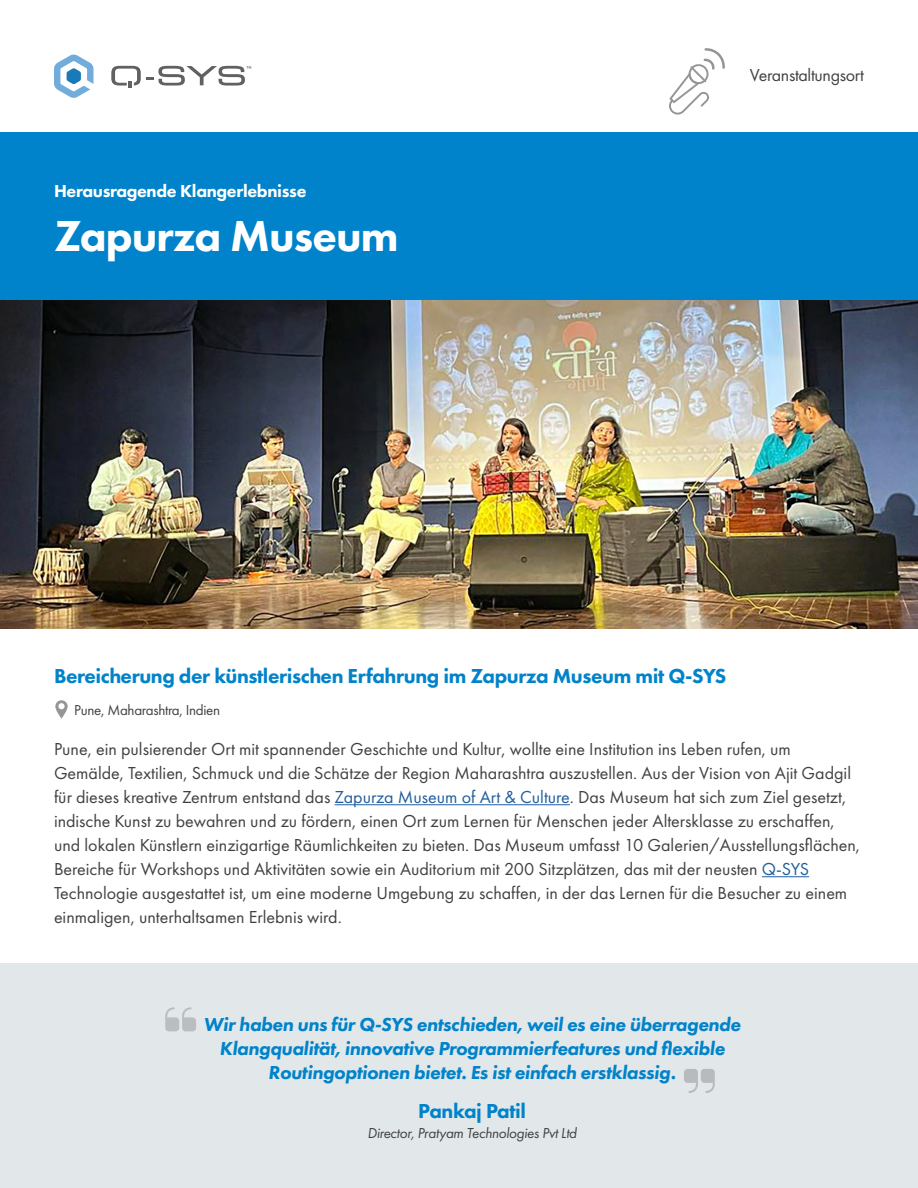
<style>
.page{position:relative;width:918px;height:1188px;background:#fff}
.page>*{position:absolute;margin:0;border:0;box-sizing:border-box;transform-origin:0 0}
.t1{font:800 45px "Futura PT";letter-spacing:-.02em;color:#fff}
.t2{font:800 21px "Futura PT";letter-spacing:-.02em;color:#0083ca}
.t3{font:italic 800 19.5px/24px "Futura PT";letter-spacing:-.02em;color:#0083ca;text-align:center}
.t4{font:18px/24px "Futura PT";color:#414141}
.t5{font:800 18px "Futura PT";letter-spacing:-.02em;color:#fff}
.t6{font:18px "Futura PT";letter-spacing:-.02em;color:#424242}
.t7{font:italic 15px "Futura PT";letter-spacing:-.02em;color:#424242}
.t8{font:15px "Futura PT";letter-spacing:-.02em;color:#424242}
.s1{color:#215e9e}
</style>
<div class="page">
<img style="left:0;top:300px;width:918px;height:329px">
<div style="left:0;top:132px;width:918px;height:168px;background:#0083ca"></div>
<div style="left:0;top:963px;width:918px;height:225px;background:#e2e7ea"></div>
<svg style="left:165px;top:1007px;width:31px;height:24px"></svg>
<svg style="left:684px;top:1069px;width:31px;height:24px"></svg>
<hr style="left:335px;top:804px;width:235px;height:1px;background:#215e9e">
<hr style="left:762px;top:876px;width:47px;height:1px;background:#215e9e">
<svg style="left:55px;top:700px;width:13px;height:19px"></svg>
<div style="left:58px;top:703px;width:7px;height:6px;background:#fff;border-radius:50%"></div>
<svg style="left:669px;top:48px;width:56px;height:67px"></svg>
<svg style="left:54px;top:54px;width:40px;height:44px"></svg>
<svg style="left:111px;top:66px;width:140px;height:22px"></svg>
<p class="t5" style="left:54px;top:179px;width:254px">Herausragende Klangerlebnisse</p>
<h1 class="t1" style="left:54px;top:208px;width:346px">Zapurza Museum</h1>
<p class="t6" style="left:750px;top:65px;width:116px">Veranstaltungsort</p>
<p class="t2" style="left:54px;top:663px;width:674px">Bereicherung der künstlerischen Erfahrung im Zapurza Museum mit Q-SYS</p>
<p class="t8" style="left:74px;top:702px;width:147px">Pune, Maharashtra, Indien</p>
<p class="t4" style="left:54px;top:737px;width:807px">Pune, ein pulsierender Ort mit spannender Geschichte und Kultur, wollte eine Institution ins Leben rufen, um Gemälde, Textilien, Schmuck und die Schätze der Region Maharashtra auszustellen. Aus der Vision von Ajit Gadgil für dieses kreative Zentrum entstand das <span class="s1">Zapurza Museum of Art &amp; Culture</span>. Das Museum hat sich zum Ziel gesetzt, indische Kunst zu bewahren und zu fördern, einen Ort zum Lernen für Menschen jeder Altersklasse zu erschaffen, und lokalen Künstlern einzigartige Räumlichkeiten zu bieten. Das Museum umfasst 10 Galerien/Ausstellungsflächen, Bereiche für Workshops und Aktivitäten sowie ein Auditorium mit 200 Sitzplätzen, das mit der neusten <span class="s1">Q-SYS </span>Technologie ausgestattet ist, um eine moderne Umgebung zu schaffen, in der das Lernen für die Besucher zu einem einmaligen, unterhaltsamen Erlebnis wird.</p>
<p class="t3" style="left:204px;top:1012px;width:539px">Wir haben uns für Q-SYS entschieden, weil es eine überragende<br>Klangqualität, innovative Programmierfeatures und flexible<br>Routingoptionen bietet. Es ist einfach erstklassig.</p>
<p class="t2" style="left:418px;top:1098px;width:109px">Pankaj Patil</p>
<p class="t7" style="left:368px;top:1124px;width:211px">Director, Pratyam Technologies Pvt Ltd</p>
</div>
